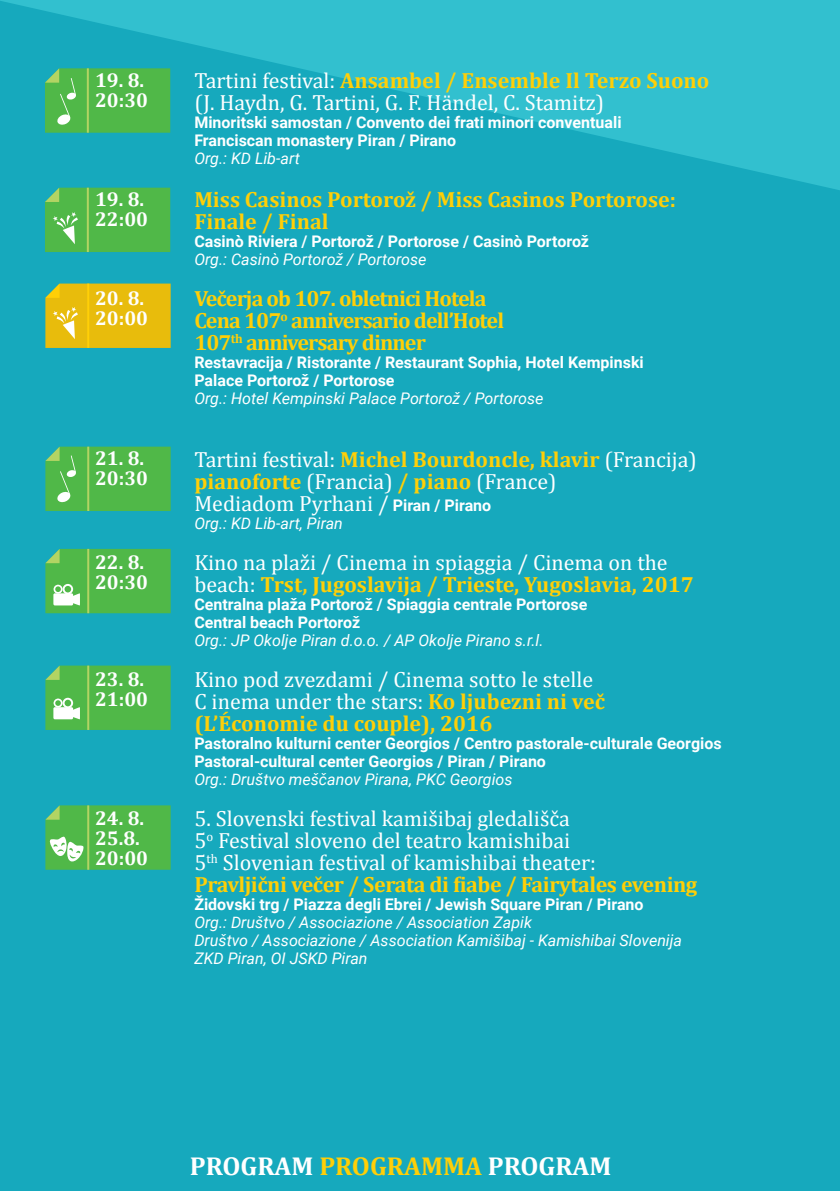
<style>
.page{position:relative;width:840px;height:1191px;background:#fff}
.page>*{position:absolute;margin:0;border:0;box-sizing:border-box;transform-origin:0 0}
.t1{font:700 26px "Cambria";color:#fff}
.t2{font:22px/22px "Cambria";color:#fff}
.t3{font:700 22px/22px "Cambria";letter-spacing:-.04em;color:#ffcf07}
.t4{font:700 22px/22px "Cambria";color:#ffcf07}
.t5{font:700 20px/20px "Cambria";color:#fff}
.t6{font:700 16px/18px "Roboto";color:#fff}
.t7{font:italic 16px/18px "Roboto";color:#fff}
.s1{font-weight:700;color:#ffcf07}
.s2{font-family:"Roboto";font-weight:700;font-size:16px}
.s3{color:#ffcf07}
</style>
<div class="page">
<div style="left:0;top:0;width:839px;height:1191px;background:#16a9bd"></div>
<svg style="left:0;top:0;width:839px;height:190px;fill:#32c0cf"></svg>
<svg style="left:45px;top:68px;width:125px;height:65px;background:#55ba4f"></svg>
<svg style="left:45px;top:446px;width:125px;height:65px;background:#55b94f"></svg>
<svg style="left:45px;top:549px;width:125px;height:64px;background:#5abc53"></svg>
<svg style="left:45px;top:665px;width:125px;height:65px;background:#59bb54"></svg>
<svg style="left:45px;top:188px;width:125px;height:64px;background:#56ba4e"></svg>
<svg style="left:45px;top:283px;width:125px;height:65px;background:#e3bd15"></svg>
<svg style="left:45px;top:805px;width:125px;height:64px;background:#5abc54"></svg>
<p class="t5" style="left:95px;top:69px;width:54px">19. 8.<br>20:30</p>
<p class="t2" style="left:194px;top:70px;width:516px">Tartini festival: <span class="s1">Ansambel / Ensemble Il Terzo Suono </span>(J. Haydn, G. Tartini, G. F. Händel, C. Stamitz)</p>
<p class="t6" style="left:194px;top:113px;width:428px">Minoritski samostan / Convento dei frati minori conventuali<br>Franciscan monastery Piran / Pirano</p>
<p class="t7" style="left:194px;top:149px;width:107px">Org.: KD Lib-art</p>
<p class="t5" style="left:95px;top:188px;width:54px">19. 8.<br>22:00</p>
<p class="t4" style="left:194px;top:188px;width:483px">Miss Casinos Portorož / Miss Casinos Portorose:<br>Finale / Final</p>
<p class="t6" style="left:194px;top:232px;width:396px">Casinò Riviera / Portorož / Portorose / Casinò Portorož</p>
<p class="t7" style="left:194px;top:250px;width:233px">Org.: Casinò Portorož / Portorose</p>
<p class="t5" style="left:95px;top:287px;width:54px">20. 8.<br>20:00</p>
<p class="t3" style="left:194px;top:287px;width:311px">Večerja ob 107. obletnici Hotela<br>Cena 107<sup>o</sup> anniversario dell’Hotel<br>107<sup>th</sup> anniversary dinner</p>
<p class="t6" style="left:194px;top:353px;width:450px">Restavracija / Ristorante / Restaurant Sophia, Hotel Kempinski<br>Palace Portorož / Portorose</p>
<p class="t7" style="left:194px;top:389px;width:350px">Org.: Hotel Kempinski Palace Portorož / Portorose</p>
<p class="t5" style="left:95px;top:448px;width:54px">21. 8.<br>20:30</p>
<p class="t2" style="left:194px;top:448px;width:503px">Tartini festival: <span class="s1">Michel Bourdoncle, klavir</span> (Francija) <span class="s1">pianoforte</span> (Francia) <span class="s1">/ piano</span> (France)<br>Mediadom Pyrhani / <span class="s2">Piran / Pirano</span></p>
<p class="t7" style="left:194px;top:514px;width:150px">Org.: KD Lib-art, Piran</p>
<p class="t5" style="left:95px;top:551px;width:54px">22. 8.<br>20:30</p>
<p class="t2" style="left:194px;top:551px;width:501px">Kino na plaži / Cinema in spiaggia / Cinema on the beach: <span class="s1">Trst, Jugoslavija / Trieste, Yugoslavia, 2017</span></p>
<p class="t6" style="left:194px;top:595px;width:394px">Centralna plaža Portorož / Spiaggia centrale Portorose<br>Central beach Portorož</p>
<p class="t7" style="left:194px;top:631px;width:350px">Org.: JP Okolje Piran d.o.o. / AP Okolje Pirano s.r.l.</p>
<p class="t5" style="left:95px;top:668px;width:54px">23. 8.<br>21:00</p>
<p class="t2" style="left:194px;top:668px;width:412px">Kino pod zvezdami / Cinema sotto le stelle<br>C inema under the stars: <span class="s1">Ko ljubezni ni več (L’Économie du couple), 2016</span></p>
<p class="t6" style="left:194px;top:734px;width:528px">Pastoralno kulturni center Georgios / Centro pastorale-culturale Georgios<br>Pastoral-cultural center Georgios / Piran / Pirano</p>
<p class="t7" style="left:194px;top:770px;width:319px">Org.: Društvo meščanov Pirana, PKC Georgios</p>
<p class="t5" style="left:95px;top:807px;width:54px">24. 8.<br>25.8.<br>20:00</p>
<p class="t2" style="left:194px;top:808px;width:504px">5. Slovenski festival kamišibaj gledališča<br>5<sup>o</sup> Festival sloveno del teatro kamishibai<br>5<sup>th</sup> Slovenian festival of kamishibai theater:<br><span class="s1">Pravljični večer / Serata di fiabe / Fairytales evening</span></p>
<p class="t6" style="left:194px;top:895px;width:450px">Židovski trg / Piazza degli Ebrei / Jewish Square Piran / Pirano</p>
<p class="t7" style="left:194px;top:913px;width:489px">Org.: Društvo / Associazione / Association Zapik<br>Društvo / Associazione / Association Kamišibaj - Kamishibai Slovenija<br>ZKD Piran, OI JSKD Piran</p>
<p class="t1" style="left:190px;top:1147px;width:423px">PROGRAM <span class="s3">PROGRAMMA</span> PROGRAM</p>
</div>
